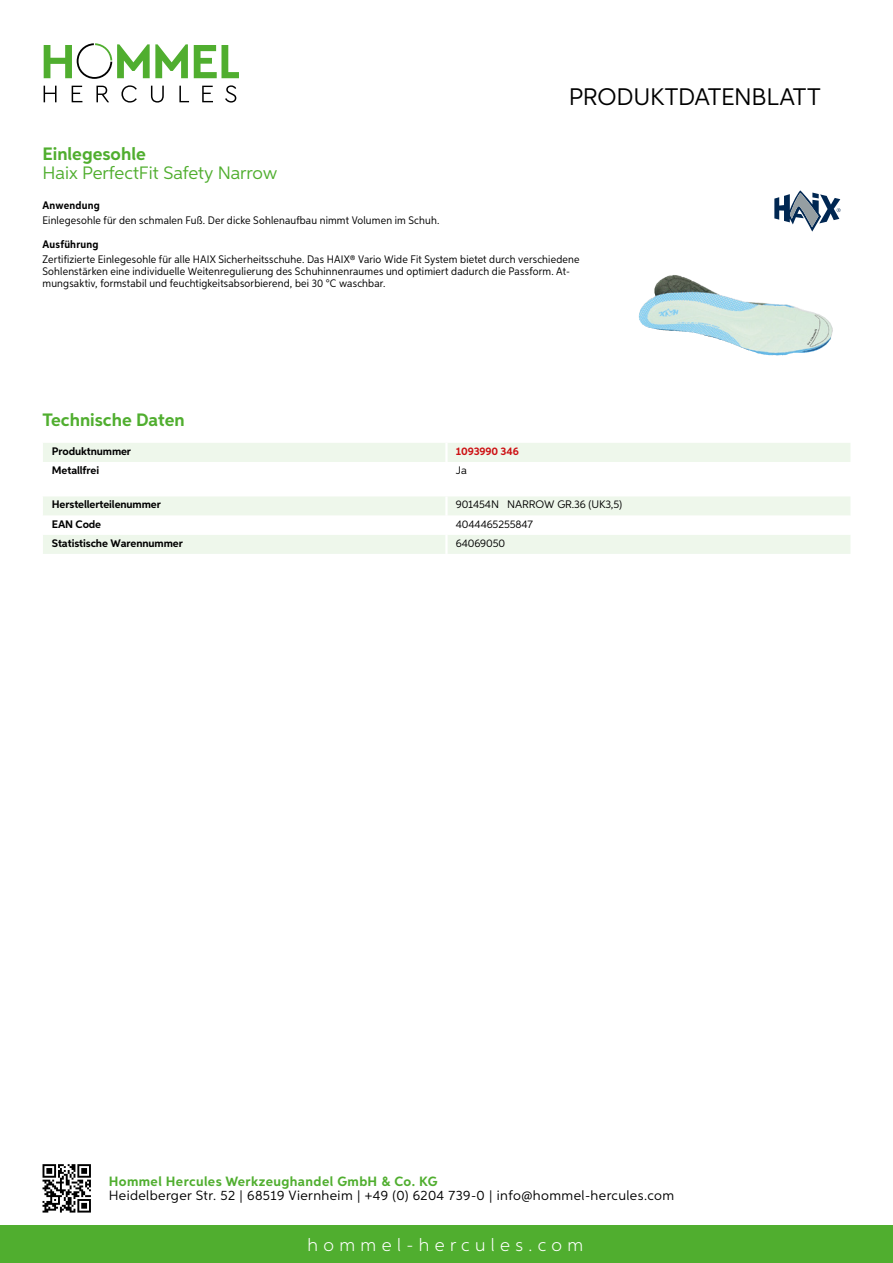
<style>
.page{position:relative;width:893px;height:1263px;background:#fff}
.page>*{position:absolute;margin:0;border:0;box-sizing:border-box;transform-origin:0 0}
.t1{font:24px "Aspira";letter-spacing:-.01em;color:#000}
.t2{font:700 18px "Aspira";color:#50ae2f}
.t3{font:18px "Aspira";color:#50ae2f}
.t4{font:300 18px "Aspira";letter-spacing:.3em;color:#fff}
.t5{font:13.5px "Aspira";letter-spacing:.03em;color:#000}
.t6{font:700 13.5px "Aspira";letter-spacing:.03em;color:#50ae2f}
.t7{font:10.95px/12px "Aspira Nar";letter-spacing:.015em;color:#000}
.t8{font:700 10.95px "Aspira";letter-spacing:-.01em;color:#000}
.t9{font:10.95px "Aspira";letter-spacing:-.01em;color:#000}
.t10{font:700 10.95px "Aspira Nar";letter-spacing:.02em;color:#000}
.t11{font:700 10.95px "Aspira";letter-spacing:-.01em;color:#cd1013}
</style>
<div class="page">
<div style="left:0;top:1226px;width:893px;height:37px;background:#50ae2f"></div>
<svg style="left:43px;top:1164px;width:48px;height:48px"></svg>
<svg style="left:194px;top:45px;width:45px;height:33px"></svg>
<svg style="left:44px;top:43px;width:144px;height:36px"></svg>
<svg style="left:44px;top:86px;width:13px;height:16px"></svg>
<svg style="left:72px;top:86px;width:10px;height:16px"></svg>
<svg style="left:96px;top:86px;width:13px;height:16px"></svg>
<svg style="left:121px;top:85px;width:16px;height:18px"></svg>
<svg style="left:151px;top:86px;width:13px;height:17px"></svg>
<svg style="left:179px;top:86px;width:10px;height:16px"></svg>
<svg style="left:202px;top:86px;width:11px;height:16px"></svg>
<svg style="left:225px;top:85px;width:11px;height:18px"></svg>
<div style="left:43px;top:443px;width:807px;height:19px;background:#eef7eb"></div>
<svg style="left:43px;top:496px;width:807px;height:58px"></svg>
<hr style="left:445px;top:535px;width:3px;height:19px;background:#fff">
<img style="left:639px;top:275px;width:88px;height:67px">
<svg style="left:774px;top:190px;width:67px;height:42px"></svg>
<h1 class="t1" style="left:569px;top:82px;width:253px">Produktdatenblatt</h1>
<h2 class="t2" style="left:43px;top:142px;width:105px">Einlegesohle</h2>
<h2 class="t3" style="left:43px;top:162px;width:236px">Haix PerfectFit Safety N arrow</h2>
<p class="t10" style="left:43px;top:199px;width:59px">Anwendung</p>
<p class="t7" style="left:43px;top:214px;width:398px">Einlegesohle für den schmalen Fuß. Der dicke Sohlenaufbau nimmt Volumen im Schuh.</p>
<p class="t10" style="left:43px;top:237px;width:58px">Ausführung</p>
<p class="t7" style="left:43px;top:253px;width:539px">Zertifizierte Einlegesohle für alle HAIX Sicherheitsschuhe. Das HAIX® Vario Wide Fit System bietet durch verschiedene<br>Sohlenstärken eine individuelle Weitenregulierung des Schuhinnenraumes und optimiert dadurch die Passform. At&shy;mungsaktiv, formstabil und feuchtigkeitsabsorbierend, bei 30 °C waschbar.</p>
<h2 class="t2" style="left:43px;top:409px;width:144px">Technische Daten</h2>
<p class="t8" style="left:52px;top:444px;width:81px">Produktnummer</p>
<p class="t11" style="left:456px;top:444px;width:64px">1093990 346</p>
<p class="t8" style="left:52px;top:463px;width:49px">Metallfrei</p>
<p class="t9" style="left:456px;top:463px;width:13px">Ja</p>
<p class="t8" style="left:52px;top:498px;width:111px">Herstellerteilenummer</p>
<p class="t9" style="left:456px;top:498px;width:60px">901454N NARRO</p>
<p class="t9" style="left:544px;top:498px;width:79px">W GR.36 (UK3,5)</p>
<p class="t8" style="left:52px;top:517px;width:51px">EAN Code</p>
<p class="t9" style="left:456px;top:517px;width:79px">4044465255847</p>
<p class="t8" style="left:52px;top:536px;width:132px">Statistische Warennummer</p>
<p class="t9" style="left:456px;top:536px;width:51px">64069050</p>
<p class="t6" style="left:109px;top:1172px;width:330px">Hommel Hercules Werkzeughandel GmbH &amp; Co. KG</p>
<p class="t5" style="left:109px;top:1187px;width:567px">Heidelberger Str. 52 | 68519 Viernheim | +49 (0) 6204 739-0 | info@hommel-hercules.com</p>
<h2 class="t4" style="left:307px;top:1234px;width:277px">hommel-hercules.com</h2>
</div>
